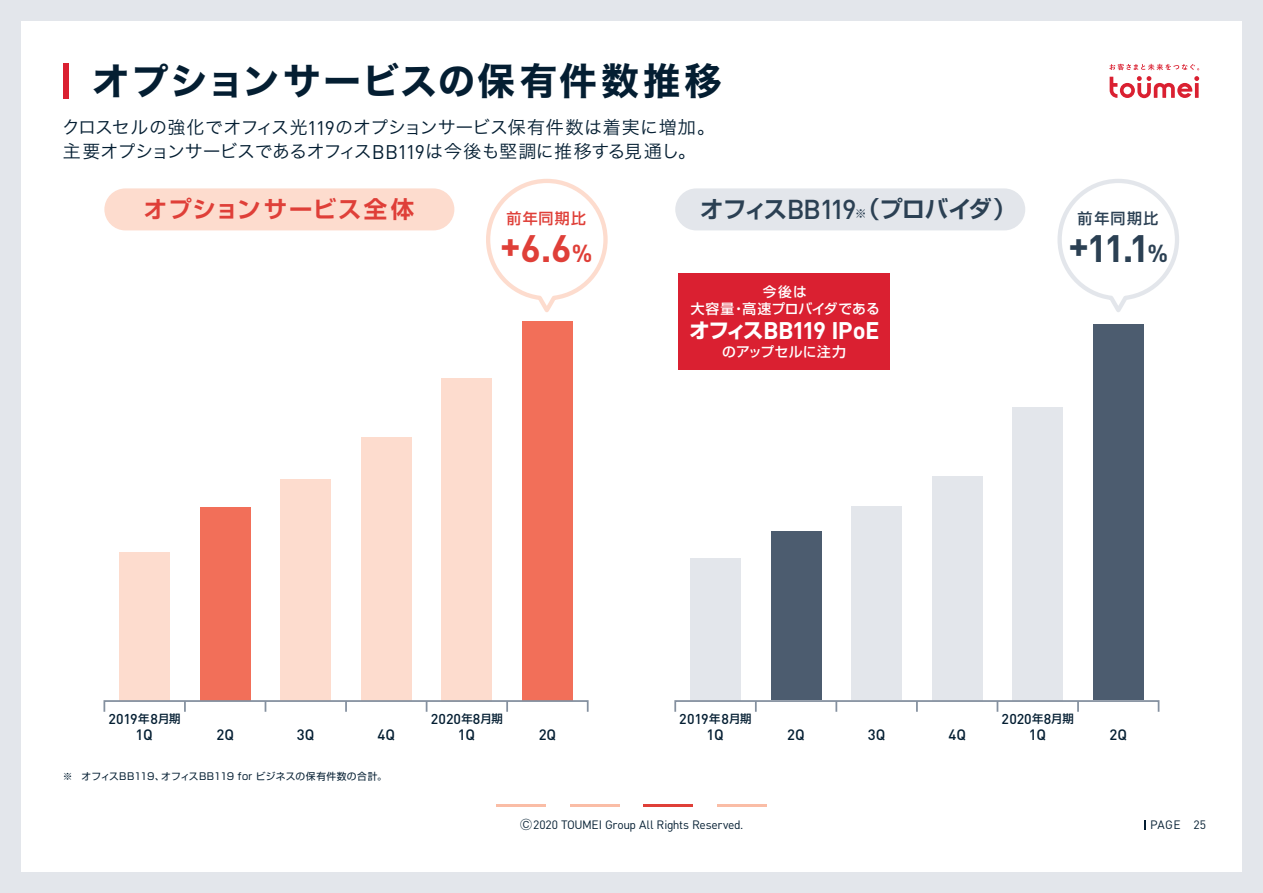
<style>
.page{position:relative;width:1263px;height:893px;background:#e3e6eb}
.page>*{position:absolute;margin:0;border:0;box-sizing:border-box;transform-origin:0 0}
.t1{font:700 37.8px "DIN Pro";color:#2b4053}
.t2{font:700 37.8px "DIN Pro";color:#df3f38}
.t3{font:37.5px "Hira Kaku Std W7";letter-spacing:.055em;color:#041e32}
.t4{font:500 27px "DIN Pro";letter-spacing:-.075em;color:#2b4053}
.t5{font:700 23.85px "DIN Pro";letter-spacing:-.03em;color:#fff}
.t6{font:700 23.4px "Shin Go Pro De";letter-spacing:.055em;color:#df3f38}
.t7{font:700 23.4px "Shin Go Pro De";letter-spacing:-.025em;color:#2b4053}
.t8{font:18px/24px "Hira Kaku Std W3";letter-spacing:-.01em;color:#041e32}
.t9{font:500 15px "Shin Go Pro";letter-spacing:.085em;color:#df3f38}
.t10{font:500 15px "Shin Go Pro";letter-spacing:.105em;color:#2b4053}
.t11{font:500 14.85px "DIN Pro";color:#041e32}
.t12{font:500 14.1px "DIN Pro";letter-spacing:-.01em;color:#041e32}
.t13{font:500 13.8px/16.5px "Shin Go Pro";letter-spacing:.015em;color:#fff;text-align:center}
.t14{font:12px "DIN Pro";letter-spacing:-.02em;color:#041e32}
.t15{font:9.75px "Shin Go Pro";letter-spacing:.025em;color:#041e32}
.s1{font-family:"DIN Pro";font-size:19.5px}
.s2{font-size:24.3px}
.s3{font-family:"Shin Go Pro De";font-weight:700;font-size:23.4px}
.s4{font-family:"Shin Go Pro";font-weight:500;font-size:12px}
.s5{font-family:"Shin Go Pro";font-size:20.4px}
.s6{font-family:"Shin Go Pro";font-size:11.4px}
.s7{font-family:"Gothic BBB Pro";font-weight:500}
</style>
<div class="page">
<div style="left:21px;top:21px;width:1221px;height:851px;background:#fff"></div>
<div style="left:104px;top:188px;width:350px;height:42px;background:#fddcce;border-radius:21px"></div>
<div style="left:119px;top:553px;width:51px;height:148px;background:#fddcce"></div>
<div style="left:200px;top:508px;width:51px;height:193px;background:#f26f59"></div>
<div style="left:280px;top:479px;width:51px;height:222px;background:#fddcce"></div>
<div style="left:361px;top:437px;width:51px;height:264px;background:#fddcce"></div>
<div style="left:441px;top:378px;width:51px;height:323px;background:#fddcce"></div>
<div style="left:522px;top:322px;width:51px;height:379px;background:#f26f59"></div>
<svg style="left:486px;top:178px;width:122px;height:134px"></svg>
<svg style="left:184px;top:703px;width:2px;height:7px"></svg>
<svg style="left:345px;top:703px;width:2px;height:7px"></svg>
<svg style="left:506px;top:703px;width:2px;height:7px"></svg>
<div style="left:103px;top:700px;width:486px;height:13px;border:2px solid #84909f"></div>
<svg style="left:1057px;top:179px;width:122px;height:133px"></svg>
<div style="left:675px;top:188px;width:350px;height:42px;background:#e3e6eb;border-radius:21px"></div>
<div style="left:678px;top:274px;width:212px;height:96px;background:#da2031"></div>
<div style="left:690px;top:558px;width:51px;height:142px;background:#e3e6eb"></div>
<div style="left:771px;top:531px;width:50px;height:169px;background:#4c5c6f"></div>
<div style="left:851px;top:506px;width:51px;height:194px;background:#e3e6eb"></div>
<div style="left:932px;top:476px;width:51px;height:224px;background:#e3e6eb"></div>
<div style="left:1012px;top:407px;width:51px;height:293px;background:#e3e6eb"></div>
<div style="left:1093px;top:325px;width:51px;height:375px;background:#4c5c6f"></div>
<svg style="left:1109px;top:76px;width:90px;height:22px"></svg>
<svg style="left:1109px;top:64px;width:90px;height:6px"></svg>
<div style="left:64px;top:64px;width:5px;height:35px;background:#da2031"></div>
<svg style="left:1144px;top:820px;width:2px;height:10px"></svg>
<hr style="left:496px;top:804px;width:50px;height:3px;background:#fabda6">
<hr style="left:570px;top:804px;width:49px;height:3px;background:#fabda6">
<hr style="left:643px;top:804px;width:50px;height:3px;background:#df3f38">
<hr style="left:717px;top:804px;width:50px;height:3px;background:#fabda6">
<svg style="left:755px;top:703px;width:2px;height:7px"></svg>
<svg style="left:835px;top:703px;width:2px;height:7px"></svg>
<svg style="left:916px;top:703px;width:2px;height:7px"></svg>
<svg style="left:996px;top:703px;width:2px;height:7px"></svg>
<svg style="left:1077px;top:703px;width:2px;height:7px"></svg>
<div style="left:674px;top:700px;width:485px;height:13px;border:2px solid #84909f"></div>
<h2 class="t3" style="left:92px;top:52px;width:631px">オプションサービスの保有件数推移</h2>
<p class="t8" style="left:62px;top:115px;width:654px">クロスセルの強化でオフィス光<span class="s1">119</span>のオプションサービス保有件数は着実に増加。主要オプションサービスであるオフィス<span class="s1">BB119</span>は今後も堅調に推移する見通し。</p>
<p class="t6" style="left:144px;top:190px;width:272px">オプションサービス全体</p>
<p class="t9" style="left:506px;top:206px;width:81px">前年同期比</p>
<h1 class="t2" style="left:500px;top:223px;width:94px">+6.6<span class="s2">%</span></h1>
<h3 class="t4" style="left:700px;top:187px;width:158px"><span class="s3">オフィス</span>BB119</h3>
<p class="t7" style="left:855px;top:190px;width:163px"><span class="s4">※</span>（プロバイダ）</p>
<p class="t13" style="left:691px;top:282px;width:191px">今後は<br>大容量・高速プロバイダである</p>
<h3 class="t5" style="left:689px;top:314px;width:192px"><span class="s5">オフィス</span>BB119 IPoE</h3>
<p class="t13" style="left:722px;top:342px;width:125px">のアップセルに注力</p>
<p class="t10" style="left:1077px;top:206px;width:83px">前年同期比</p>
<h1 class="t1" style="left:1068px;top:223px;width:101px">+11.1<span class="s2">%</span></h1>
<p class="t12" style="left:108px;top:707px;width:74px">2019<span class="s6">年</span>8<span class="s6">月期</span></p>
<p class="t12" style="left:431px;top:707px;width:74px">2020<span class="s6">年</span>8<span class="s6">月期</span></p>
<p class="t12" style="left:679px;top:707px;width:74px">2019<span class="s6">年</span>8<span class="s6">月期</span></p>
<p class="t12" style="left:1001px;top:707px;width:74px">2020<span class="s6">年</span>8<span class="s6">月期</span></p>
<p class="t11" style="left:135px;top:722px;width:19px">1Q</p>
<p class="t11" style="left:216px;top:722px;width:19px">2Q</p>
<p class="t11" style="left:297px;top:722px;width:19px">3Q</p>
<p class="t11" style="left:377px;top:722px;width:19px">4Q</p>
<p class="t11" style="left:539px;top:722px;width:19px">2Q</p>
<p class="t11" style="left:458px;top:722px;width:19px">1Q</p>
<p class="t11" style="left:706px;top:722px;width:19px">1Q</p>
<p class="t11" style="left:787px;top:722px;width:19px">2Q</p>
<p class="t11" style="left:868px;top:722px;width:19px">3Q</p>
<p class="t11" style="left:948px;top:722px;width:19px">4Q</p>
<p class="t11" style="left:1109px;top:722px;width:19px">2Q</p>
<p class="t11" style="left:1029px;top:722px;width:19px">1Q</p>
<p class="t15" style="left:63px;top:768px;width:325px">※ オフィスBB119、オフィスBB119 for ビジネスの保有件数の合計。</p>
<p class="t14" style="left:520px;top:815px;width:225px"><span class="s7">Ⓒ</span>2020 TOUMEI Group All Rights Reserved.</p>
<p class="t14" style="left:1150px;top:815px;width:58px">PAGE 25</p>
</div>
